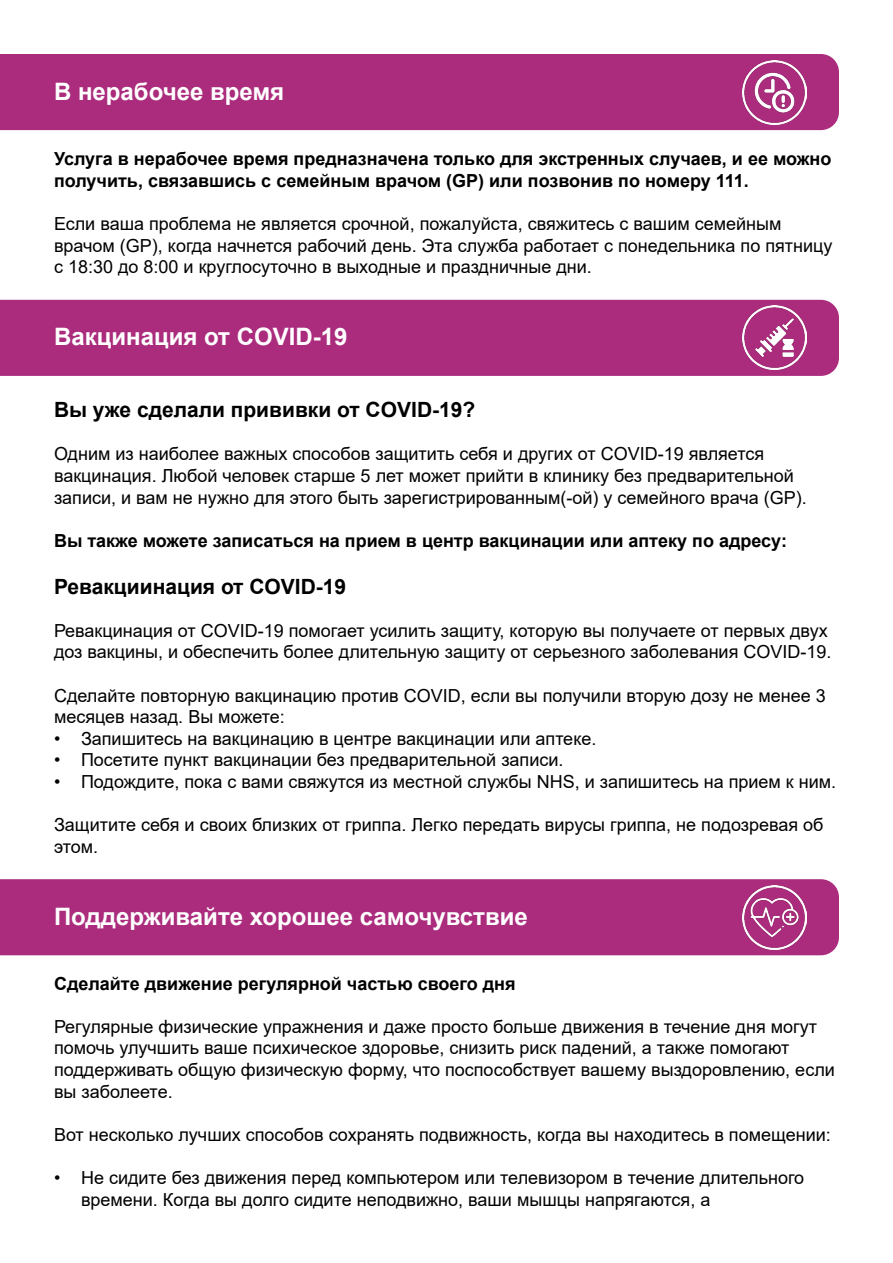
<style>
.page{position:relative;width:893px;height:1263px;background:#fff}
.page>*{position:absolute;margin:0;border:0;box-sizing:border-box;transform-origin:0 0}
.t1{font:700 24px "Arial";color:#fff}
.t2{font:700 21px "Arial";color:#000001}
.t3{font:18px/21.6px "Arial";color:#000001}
.t4{font:18px/21.6px "Arial";color:#000}
.t5{font:700 18px/21.6px "Arial";color:#000}
.t6{font:700 18px "Arial";color:#000001}
</style>
<div class="page">
<div style="left:0;top:54px;width:839px;height:76px;background:#ab2c7d"></div>
<div style="left:0;top:300px;width:839px;height:76px;background:#ab2c7d"></div>
<div style="left:0;top:879px;width:839px;height:76px;background:#ab2c7d"></div>
<img style="left:742px;top:60px;width:64px;height:64px">
<img style="left:742px;top:306px;width:64px;height:64px">
<img style="left:742px;top:885px;width:64px;height:64px">
<p class="t1" style="left:54px;top:75px;width:232px">В нерабочее время</p>
<p class="t5" style="left:54px;top:148px;width:779px">Услуга в нерабочее время предназначена только для экстренных случаев, и ее можно получить, связавшись с семейным врачом (GP) или позвонив по номеру 111.</p>
<p class="t4" style="left:54px;top:213px;width:780px">Если ваша проблема не является срочной, пожалуйста, свяжитесь с вашим семейным врачом (GP), когда начнется рабочий день. Эта служба работает с понедельника по пятницу с 18:30 до 8:00 и круглосуточно в выходные и праздничные дни.</p>
<p class="t1" style="left:54px;top:320px;width:295px">Вакцинация от COVID-19</p>
<p class="t2" style="left:54px;top:395px;width:423px">Вы уже сделали прививки от COVID-19?</p>
<p class="t3" style="left:54px;top:443px;width:754px">Одним из наиболее важных способов защитить себя и других от COVID-19 является вакцинация. Любой человек старше 5 лет может прийти в клинику без предварительной записи, и вам не нужно для этого быть зарегистрированным(-ой) у семейного врача (GP).</p>
<p class="t6" style="left:54px;top:528px;width:734px">Вы также можете записаться на прием в центр вакцинации или аптеку по адресу:</p>
<p class="t2" style="left:54px;top:571px;width:294px">Ревакциинация от COVID-19</p>
<p class="t3" style="left:54px;top:619px;width:775px">Ревакцинация от COVID-19 помогает усилить защиту, которую вы получаете от первых двух</p>
<p class="t3" style="left:54px;top:641px;width:779px">доз вакцины, и обеспечить более длительную защиту от серьезного заболевания COVID-19.</p>
<p class="t3" style="left:54px;top:684px;width:773px">Сделайте повторную вакцинацию против COVID, если вы получили вторую дозу не менее 3 месяцев назад. Вы можете:</p>
<p class="t3" style="left:54px;top:727px;width:544px">• Запишитесь на вакцинацию в центре вакцинации или аптеке.</p>
<p class="t3" style="left:54px;top:749px;width:511px">• Посетите пункт вакцинации без предварительной записи.</p>
<p class="t3" style="left:54px;top:771px;width:784px">• Подождите, пока с вами свяжутся из местной службы NHS, и запишитесь на прием к ним.</p>
<p class="t3" style="left:54px;top:814px;width:771px">Защитите себя и своих близких от гриппа. Легко передать вирусы гриппа, не подозревая об этом.</p>
<p class="t1" style="left:54px;top:899px;width:475px">Поддерживайте хорошее самочувствие</p>
<p class="t6" style="left:54px;top:970px;width:463px">Сделайте движение регулярной частью своего дня</p>
<p class="t3" style="left:54px;top:1015px;width:782px">Регулярные физические упражнения и даже просто больше движения в течение дня могут помочь улучшить ваше психическое здоровье, снизить риск падений, а также помогают поддерживать общую физическую форму, что поспособствует вашему выздоровлению, если вы заболеете.</p>
<p class="t3" style="left:54px;top:1123px;width:778px">Вот несколько лучших способов сохранять подвижность, когда вы находитесь в помещении:</p>
<p class="t3" style="left:81px;top:1167px;width:725px;text-indent:-27px">• Не сидите без движения перед компьютером или телевизором в течение длительного времени. Когда вы долго сидите неподвижно, ваши мышцы напрягаются, а</p>
</div>
